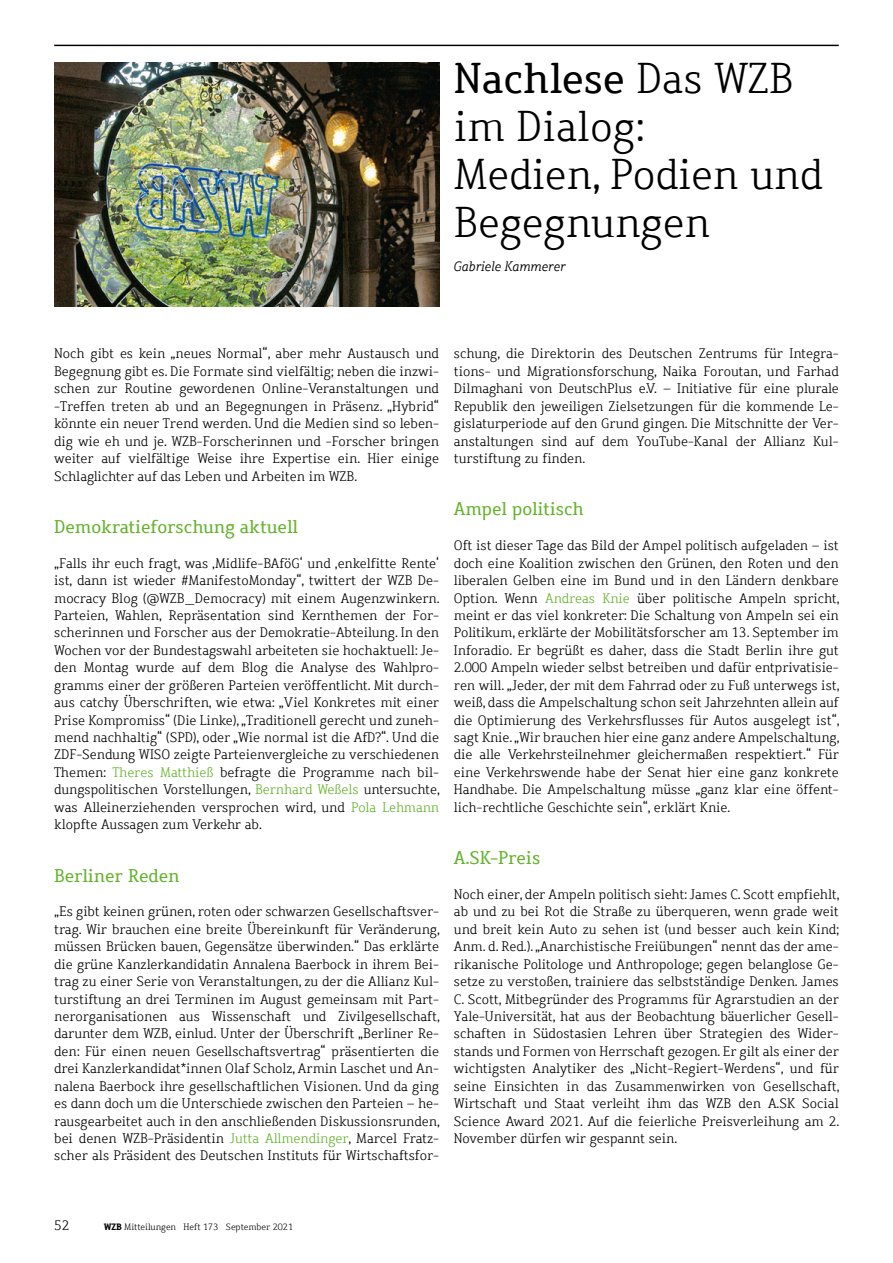
<style>
.page{position:relative;width:893px;height:1263px;background:#fff}
.page>*{position:absolute;margin:0;border:0;box-sizing:border-box;transform-origin:0 0}
.t1{font:300 42px/48px "Dahrendorf";color:#000}
.t2{font:18px "Dahrendorf";color:#64b32b}
.t3{font:300 13.5px/17.4px "Dahrendorf";color:#000;text-align:justify}
.t4{font:italic 300 13.5px "Dahrendorf";color:#000}
.t5{font:300 9px "Dahrendorf";color:#000}
.s1{font-weight:400}
.s2{color:#64b32b}
.s3{font-weight:700}
</style>
<div class="page">
<hr style="left:54px;top:45px;width:785px;height:1px;background:#000">
<img style="left:54px;top:62px;width:385px;height:244px">
<h1 class="t1" style="left:454px;top:55px;width:370px"><span class="s1">Nachlese</span> Das WZB im Dialog:<br>Medien, Podien und<br>Begegnungen</h1>
<p class="t4" style="left:454px;top:258px;width:113px">Gabriele Kammerer</p>
<p class="t3" style="left:54px;top:345px;width:386px">Noch gibt es kein „neues Normal“, aber mehr Austausch und Begegnung gibt es. Die Formate sind vielfältig; neben die inzwi&shy;schen zur Routine gewordenen Online-Veranstaltungen und -Treffen treten ab und an Begegnungen in Präsenz. „Hybrid“ könnte ein neuer Trend werden. Und die Medien sind so leben&shy;dig wie eh und je. WZB-Forscherinnen und -Forscher bringen weiter auf vielfältige Weise ihre Expertise ein. Hier einige Schlaglichter auf das Leben und Arbeiten im WZB.</p>
<h2 class="t2" style="left:54px;top:515px;width:246px">Demokratieforschung aktuell</h2>
<p class="t3" style="left:54px;top:554px;width:387px">„Falls ihr euch fragt, was ‚Midlife-BAföG‘ und ‚enkelfitte Rente‘ ist, dann ist wieder #ManifestoMonday“, twittert der WZB De&shy;mocracy Blog (@WZB_Democracy) mit einem Augenzwinkern.<br>Parteien, Wahlen, Repräsentation sind Kernthemen der For&shy;scherinnen und Forscher aus der Demokratie-Abteilung. In den Wochen vor der Bundestagswahl arbeiteten sie hochaktuell: Je&shy;den Montag wurde auf dem Blog die Analyse des Wahlpro&shy;gramms einer der größeren Parteien veröffentlicht. Mit durch&shy;aus catchy Überschriften, wie etwa: „Viel Konkretes mit einer Prise Kompromiss“ (Die Linke), „Traditionell gerecht und zuneh&shy;mend nachhaltig“ (SPD), oder „Wie normal ist die AfD?“. Und die ZDF-Sendung WISO zeigte Parteienvergleiche zu verschiedenen Themen: <span class="s2">Theres Matthieß</span> befragte die Programme nach bil&shy;dungspolitischen Vorstellungen, <span class="s2">Bernhard Weßels</span> untersuchte, was Alleinerziehenden versprochen wird, und <span class="s2">Pola Lehmann </span>klopfte Aussagen zum Verkehr ab.</p>
<h2 class="t2" style="left:54px;top:864px;width:127px">Berliner Reden</h2>
<p class="t3" style="left:54px;top:903px;width:387px">„Es gibt keinen grünen, roten oder schwarzen Gesellschaftsver&shy;trag. Wir brauchen eine breite Übereinkunft für Veränderung, müssen Brücken bauen, Gegensätze überwinden.“ Das erklärte die grüne Kanzlerkandidatin Annalena Baerbock in ihrem Bei&shy;trag zu einer Serie von Veranstaltungen, zu der die Allianz Kul&shy;turstiftung an drei Terminen im August gemeinsam mit Part&shy;nerorganisationen aus Wissenschaft und Zivilgesellschaft, darunter dem WZB, einlud. Unter der Überschrift „Berliner Re&shy;den: Für einen neuen Gesellschaftsvertrag“ präsentierten die drei Kanzlerkandidat*innen Olaf Scholz, Armin Laschet und An&shy;nalena Baerbock ihre gesellschaftlichen Visionen. Und da ging es dann doch um die Unterschiede zwischen den Parteien – he&shy;rausgearbeitet auch in den anschließenden Diskussionsrunden, bei denen WZB-Präsidentin <span class="s2">Jutta Allmendinger</span>, Marcel Fratz&shy;scher als Präsident des Deutschen Instituts für Wirtschaftsfor-</p>
<p class="t3" style="left:454px;top:345px;width:386px">schung, die Direktorin des Deutschen Zentrums für Integra&shy;tions- und Migrationsforschung, Naika Foroutan, und Farhad Dilmaghani von DeutschPlus e.V. – Initiative für eine plurale Republik den jeweiligen Zielsetzungen für die kommende Le&shy;gislaturperiode auf den Grund gingen. Die Mitschnitte der Ver&shy;anstaltungen sind auf dem YouTube-Kanal der Allianz Kul&shy;turstiftung zu finden.</p>
<h2 class="t2" style="left:454px;top:498px;width:131px">Ampel politisch</h2>
<p class="t3" style="left:454px;top:537px;width:387px">Oft ist dieser Tage das Bild der Ampel politisch aufgeladen – ist doch eine Koalition zwischen den Grünen, den Roten und den liberalen Gelben eine im Bund und in den Ländern denkbare Option. Wenn <span class="s2">Andreas Knie</span> über politische Ampeln spricht, meint er das viel konkreter: Die Schaltung von Ampeln sei ein Politikum, erklärte der Mobilitätsforscher am 13. September im Inforadio. Er begrüßt es daher, dass die Stadt Berlin ihre gut 2.000 Ampeln wieder selbst betreiben und dafür entprivatisie&shy;ren will. „Jeder, der mit dem Fahrrad oder zu Fuß unterwegs ist, weiß, dass die Ampelschaltung schon seit Jahrzehnten allein auf die Optimierung des Verkehrsflusses für Autos ausgelegt ist“, sagt Knie. „Wir brauchen hier eine ganz andere Ampelschaltung, die alle Verkehrsteilnehmer gleichermaßen respektiert.“ Für eine Verkehrswende habe der Senat hier eine ganz konkrete Handhabe. Die Ampelschaltung müsse „ganz klar eine öffent&shy;lich-rechtliche Geschichte sein“, erklärt Knie.</p>
<h2 class="t2" style="left:454px;top:846px;width:88px">A.SK-Preis</h2>
<p class="t3" style="left:454px;top:886px;width:387px">Noch einer, der Ampeln politisch sieht: James C. Scott empfiehlt, ab und zu bei Rot die Straße zu überqueren, wenn grade weit und breit kein Auto zu sehen ist (und besser auch kein Kind; Anm. d. Red.). „Anarchistische Freiübungen“ nennt das der ame&shy;rikanische Politologe und Anthropologe; gegen belanglose Ge&shy;setze zu verstoßen, trainiere das selbstständige Denken. James C. Scott, Mitbegründer des Programms für Agrarstudien an der Yale-Universität, hat aus der Beobachtung bäuerlicher Gesell&shy;schaften in Südostasien Lehren über Strategien des Wider&shy;stands und Formen von Herrschaft gezogen. Er gilt als einer der wichtigsten Analytiker des „Nicht-Regiert-Werdens“, und für seine Einsichten in das Zusammenwirken von Gesellschaft, Wirtschaft und Staat verleiht ihm das WZB den A.SK Social Science Award 2021. Auf die feierliche Preisverleihung am 2.<br>November dürfen wir gespannt sein.</p>
<p class="t3" style="left:54px;top:1217px;width:17px">52</p>
<p class="t5" style="left:104px;top:1221px;width:190px"><span class="s3">WZB</span> Mitteilungen Heft 173 September 2021</p>
</div>
